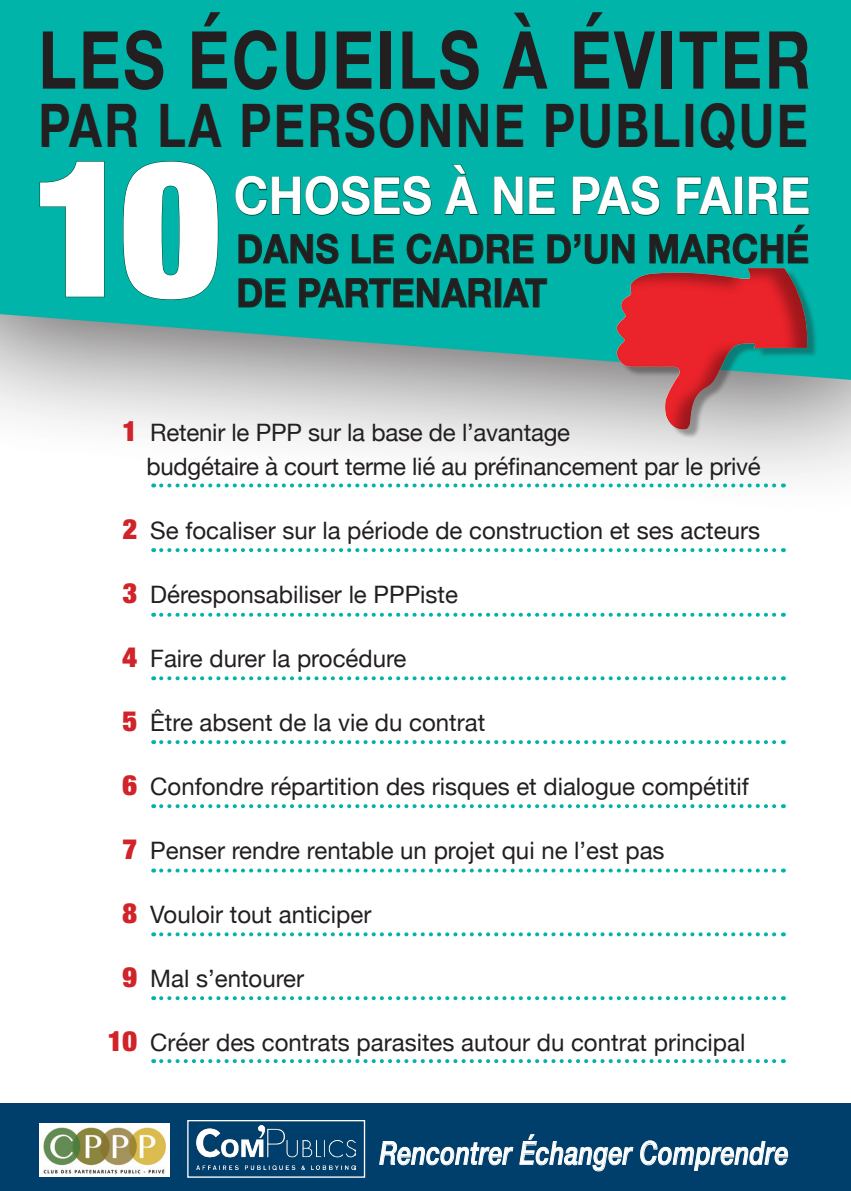
<style>
.page{position:relative;width:851px;height:1191px;background:#fff}
.page>*{position:absolute;margin:0;border:0;box-sizing:border-box;transform-origin:0 0}
.t1{font:900 expanded 190.6px "Helvetica Neue";color:#fff}
.t2{font:700 80px "Helvetica Neue";letter-spacing:.04em;color:#231f20;scale:.8 1}
.t3{font:700 60px "Helvetica Neue";letter-spacing:.05em;color:#231f20;scale:.8 1}
.t4{font:700 52px "Helvetica Neue";letter-spacing:.005em;color:#fff;scale:.9 1}
.t5{font:700 39.8px "Helvetica Neue";letter-spacing:.015em;color:#231f20;scale:.9 1}
.t6{font:italic 500 32px "Helvetica Neue";letter-spacing:.02em;color:#fff;scale:.77 1}
.t7{font:24px/34px "Helvetica Neue";color:#231f20}
.s1{font-weight:900;font-stretch:expanded;font-size:28px;color:#d1232a}
</style>
<div class="page">
<div style="left:0;top:0;width:850px;height:516px;background:#231f20;opacity:.75"></div>
<svg style="left:0;top:0;width:850px;height:383px;background:#15b3aa"></svg>
<svg style="left:235px;top:175px;width:197px;height:41px;background:#00a397"></svg>
<svg style="left:444px;top:164px;width:35px;height:51px;background:#00a69a"></svg>
<svg style="left:493px;top:176px;width:62px;height:39px;background:#00a094"></svg>
<svg style="left:572px;top:175px;width:88px;height:41px;background:#00a396"></svg>
<svg style="left:676px;top:176px;width:56px;height:39px;background:#00a396"></svg>
<div style="left:735px;top:177px;width:7px;height:37px;border:1px solid #00422d"></div>
<svg style="left:748px;top:176px;width:61px;height:39px;background:#00a094"></svg>
<svg style="left:39px;top:161px;width:66px;height:137px;background:#00aea3"></svg>
<svg style="left:122px;top:161px;width:97px;height:139px;background:#00aea3"></svg>
<div style="left:572px;top:261px;width:278px;height:181px;background:#231f20;opacity:.37"></div>
<svg style="left:238px;top:233px;width:101px;height:32px;background:#009f92"></svg>
<svg style="left:351px;top:234px;width:43px;height:30px"></svg>
<svg style="left:406px;top:233px;width:128px;height:32px;background:#00a093"></svg>
<svg style="left:547px;top:234px;width:88px;height:31px;background:#009f92"></svg>
<svg style="left:649px;top:224px;width:159px;height:41px;background:#00a396"></svg>
<svg style="left:238px;top:278px;width:48px;height:30px"></svg>
<svg style="left:299px;top:278px;width:193px;height:30px;background:#009e91"></svg>
<div style="left:495px;top:279px;width:6px;height:28px;border:1px solid #00422d"></div>
<svg style="left:502px;top:278px;width:45px;height:30px"></svg>
<div style="left:0;top:1103px;width:850px;height:88px;background:#003e6c"></div>
<img style="left:196px;top:1125px;width:159px;height:44px">
<div style="left:187px;top:1120px;width:178px;height:57px;border:1px solid #fff"></div>
<img style="left:39px;top:1123px;width:131px;height:53px">
<svg style="left:379px;top:1141px;width:134px;height:25px"></svg>
<svg style="left:519px;top:1134px;width:114px;height:37px"></svg>
<svg style="left:640px;top:1140px;width:148px;height:31px"></svg>
<svg style="left:161px;top:483px;width:622px;height:4px"></svg>
<svg style="left:161px;top:548px;width:622px;height:4px"></svg>
<svg style="left:161px;top:613px;width:622px;height:4px"></svg>
<svg style="left:161px;top:676px;width:622px;height:4px"></svg>
<svg style="left:161px;top:740px;width:622px;height:4px"></svg>
<svg style="left:161px;top:804px;width:622px;height:4px"></svg>
<svg style="left:161px;top:868px;width:622px;height:4px"></svg>
<svg style="left:161px;top:932px;width:622px;height:4px"></svg>
<svg style="left:161px;top:1059px;width:622px;height:4px"></svg>
<svg style="left:161px;top:996px;width:622px;height:4px"></svg>
<p class="t2" style="left:38px;top:-3px;width:967px">LES ÉCUEILS À ÉVITER</p>
<p class="t3" style="left:38px;top:78px;width:963px">PAR LA PERSONNE PUBLIQUE</p>
<p class="t1" style="left:31px;top:107px;width:190px">10</p>
<p class="t4" style="left:234px;top:155px;width:641px">CHOSES À NE PAS FAIRE</p>
<p class="t5" style="left:236px;top:218px;width:637px">DANS LE CADRE D’UN MARCHÉ</p>
<p class="t5" style="left:236px;top:262px;width:346px">DE PARTENARIAT</p>
<p class="t7" style="left:146px;top:417px;width:616px;text-indent:-24px"><span class="s1">1</span> Retenir le PPP sur la base de l’avantage<br>budgétaire à court terme lié au préfinancement par le privé</p>
<p class="t7" style="left:122px;top:515px;width:639px"><span class="s1">2</span> Se focaliser sur la période de construction et ses acteurs</p>
<p class="t7" style="left:122px;top:579px;width:337px"><span class="s1">3</span> Déresponsabiliser le PPPiste</p>
<p class="t7" style="left:122px;top:643px;width:285px"><span class="s1">4</span> Faire durer la procédure</p>
<p class="t7" style="left:122px;top:707px;width:364px"><span class="s1">5</span> Être absent de la vie du contrat</p>
<p class="t7" style="left:122px;top:771px;width:628px"><span class="s1">6</span> Confondre répartition des risques et dialogue compétitif</p>
<p class="t7" style="left:122px;top:835px;width:543px"><span class="s1">7</span> Penser rendre rentable un projet qui ne l’est pas</p>
<p class="t7" style="left:122px;top:899px;width:250px"><span class="s1">8</span> Vouloir tout anticiper</p>
<p class="t7" style="left:122px;top:963px;width:183px"><span class="s1">9</span> Mal s’entourer</p>
<p class="t7" style="left:108px;top:1027px;width:639px"><span class="s1">10</span> Créer des contrats parasites autour du contrat principal</p>
<p class="t6" style="left:379px;top:1125px;width:532px">Rencontrer Échanger Comprendre</p>
</div>
